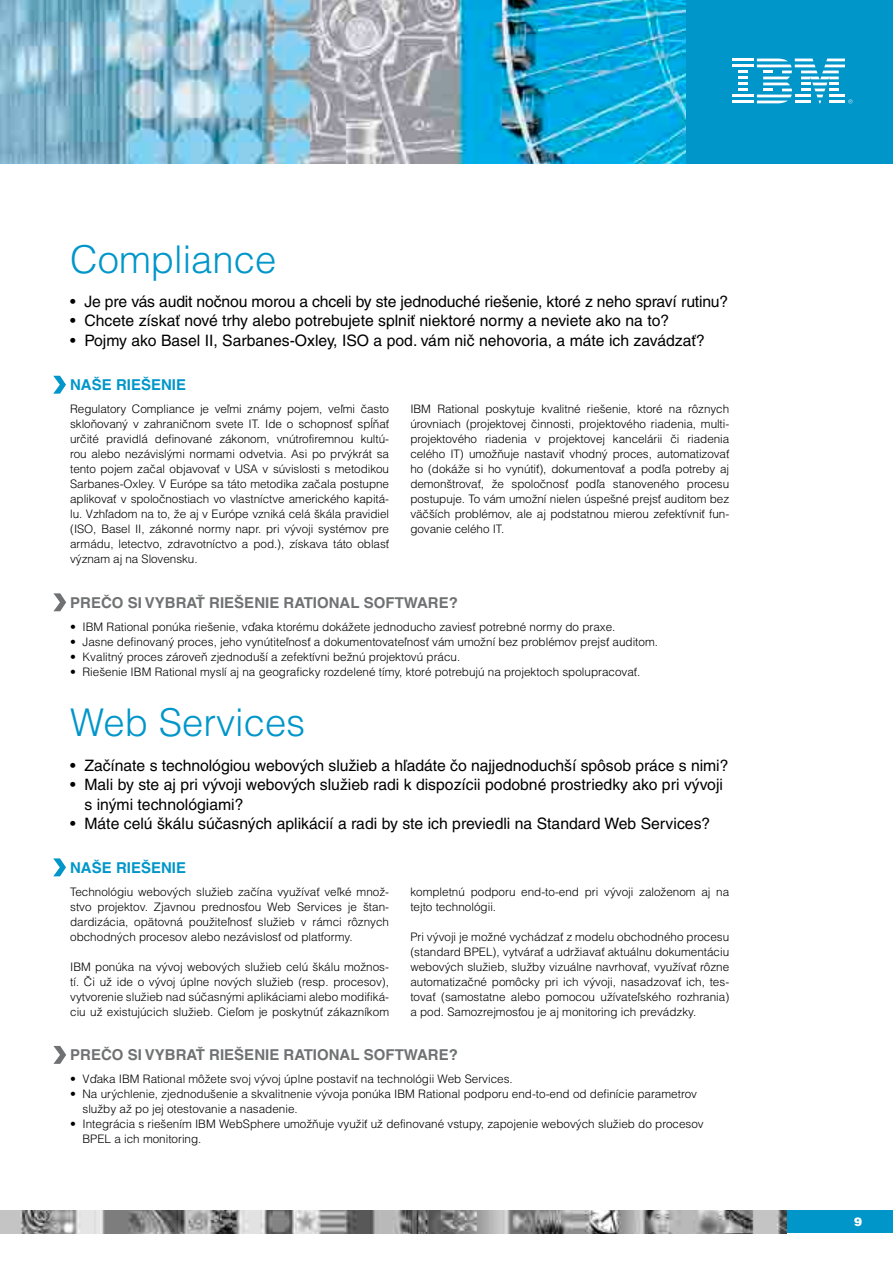
<style>
.page{position:relative;width:893px;height:1263px;background:#fff}
.page>*{position:absolute;margin:0;border:0;box-sizing:border-box;transform-origin:0 0}
.t1{font:300 38.25px "Helvetica CE";color:#0096c9}
.t2{font:15.75px/19.5px "Helvetica CE";color:#000}
.t3{font:700 15px "Helvetica CE";color:#6f7172}
.t4{font:700 15px "Helvetica CE";color:#0096c9}
.t5{font:900 12px "Helvetica CE";color:#fff}
.t6{font:300 11.7px/15px "Helvetica CE";color:#000;text-align:justify}
</style>
<div class="page">
<div style="left:759px;top:1210px;width:134px;height:23px;background:#0096c9"></div>
<img style="left:0;top:1210px;width:787px;height:23px">
<img style="left:0;top:0;width:686px;height:164px">
<div style="left:686px;top:0;width:207px;height:164px;background:#0096c9"></div>
<hr style="left:732px;top:59px;width:22px;height:2px;background:#fff">
<hr style="left:732px;top:65px;width:22px;height:2px;background:#fff">
<hr style="left:732px;top:95px;width:22px;height:2px;background:#fff">
<svg style="left:738px;top:71px;width:9px;height:20px"></svg>
<hr style="left:732px;top:101px;width:22px;height:2px;background:#fff">
<svg style="left:757px;top:59px;width:95px;height:44px"></svg>
<svg style="left:53px;top:376px;width:13px;height:18px"></svg>
<svg style="left:53px;top:593px;width:13px;height:18px"></svg>
<svg style="left:53px;top:858px;width:13px;height:18px"></svg>
<svg style="left:53px;top:1046px;width:13px;height:18px"></svg>
<h1 class="t1" style="left:70px;top:237px;width:208px">Compliance</h1>
<h2 class="t2" style="left:70px;top:291px;width:660px">• Je pre vás audit nočnou morou a chceli by ste jednoduché riešenie, ktoré z neho spraví rutinu?</h2>
<h2 class="t2" style="left:70px;top:311px;width:601px">• Chcete získať nové trhy alebo potrebujete splniť niektoré normy a neviete ako na to?</h2>
<h2 class="t2" style="left:70px;top:330px;width:636px">• Pojmy ako Basel II, Sarbanes-Oxley, ISO a pod. vám nič nehovoria, a máte ich zavádzať?</h2>
<p class="t4" style="left:70px;top:376px;width:116px">NAŠE RIEŠENIE</p>
<p class="t6" style="left:70px;top:401px;width:320px">Regulatory Compliance je veľmi známy pojem, veľmi často skloňovaný v zahraničnom svete IT. Ide o schopnosť spĺňať určité pravidlá definované zákonom, vnútrofiremnou kultú&shy;rou alebo nezávislými normami odvetvia. Asi po prvýkrát sa tento pojem začal objavovať v USA v súvislosti s metodikou Sarbanes-Oxley. V Európe sa táto metodika začala postupne aplikovať v spoločnostiach vo vlastníctve amerického kapitá&shy;lu. Vzhľadom na to, že aj v Európe vzniká celá škála pravidiel (ISO, Basel II, zákonné normy napr. pri vývoji systémov pre armádu, letectvo, zdravotníctvo a pod.), získava táto oblasť význam aj na Slovensku.</p>
<p class="t6" style="left:410px;top:401px;width:320px">IBM Rational poskytuje kvalitné riešenie, ktoré na rôznych úrovniach (projektovej činnosti, projektového riadenia, multi&shy;projektového riadenia v projektovej kancelárii či riadenia celého IT) umožňuje nastaviť vhodný proces, automatizovať ho (dokáže si ho vynútiť), dokumentovať a podľa potreby aj demonštrovať, že spoločnosť podľa stanoveného procesu postupuje. To vám umožní nielen úspešné prejsť auditom bez väčších problémov, ale aj podstatnou mierou zefektívniť fun&shy;govanie celého IT.</p>
<p class="t3" style="left:70px;top:594px;width:389px">PREČO SI VYBRAŤ RIEŠENIE RATIONAL SOFTWARE?</p>
<p class="t6" style="left:70px;top:619px;width:547px">• IBM Rational ponúka riešenie, vďaka ktorému dokážete jednoducho zaviesť potrebné normy do praxe.</p>
<p class="t6" style="left:70px;top:634px;width:589px">• Jasne definovaný proces, jeho vynútiteľnosť a dokumentovateľnosť vám umožní bez problémov prejsť auditom.</p>
<p class="t6" style="left:70px;top:649px;width:392px">• Kvalitný proces zároveň zjednoduší a zefektívni bežnú projektovú prácu.</p>
<p class="t6" style="left:70px;top:664px;width:572px">• Riešenie IBM Rational myslí aj na geograficky rozdelené tímy, ktoré potrebujú na projektoch spolupracovať.</p>
<h1 class="t1" style="left:70px;top:701px;width:237px">Web Services</h1>
<h2 class="t2" style="left:70px;top:755px;width:660px">• Začínate s technológiou webových služieb a hľadáte čo najjednoduchší spôsob práce s nimi?</h2>
<h2 class="t2" style="left:84px;top:775px;width:640px;text-indent:-14px">• Mali by ste aj pri vývoji webových služieb radi k dispozícii podobné prostriedky ako pri vývoji s inými technológiami?</h2>
<h2 class="t2" style="left:70px;top:814px;width:642px">• Máte celú škálu súčasných aplikácií a radi by ste ich previedli na Standard Web Services?</h2>
<p class="t4" style="left:70px;top:859px;width:116px">NAŠE RIEŠENIE</p>
<p class="t6" style="left:70px;top:884px;width:320px">Technológiu webových služieb začína využívať veľké množ&shy;stvo projektov. Zjavnou prednosťou Web Services je štan&shy;dardizácia, opätovná použiteľnosť služieb v rámci rôznych obchodných procesov alebo nezávislosť od platformy.</p>
<p class="t6" style="left:70px;top:959px;width:320px">IBM ponúka na vývoj webových služieb celú škálu možnos&shy;tí. Či už ide o vývoj úplne nových služieb (resp. procesov), vytvorenie služieb nad súčasnými aplikáciami alebo modifiká&shy;ciu už existujúcich služieb. Cieľom je poskytnúť zákazníkom</p>
<p class="t6" style="left:410px;top:884px;width:320px">kompletnú podporu end-to-end pri vývoji založenom aj na tejto technológii.</p>
<p class="t6" style="left:410px;top:929px;width:320px">Pri vývoji je možné vychádzať z modelu obchodného procesu (standard BPEL), vytvárať a udržiavať aktuálnu dokumentáciu webových služieb, služby vizuálne navrhovať, využívať rôzne automatizačné pomôcky pri ich vývoji, nasadzovať ich, tes&shy;tovať (samostatne alebo pomocou užívateľského rozhrania) a pod. Samozrejmosťou je aj monitoring ich prevádzky.</p>
<p class="t3" style="left:70px;top:1046px;width:389px">PREČO SI VYBRAŤ RIEŠENIE RATIONAL SOFTWARE?</p>
<p class="t6" style="left:70px;top:1072px;width:444px">• Vďaka IBM Rational môžete svoj vývoj úplne postaviť na technológii Web Services.</p>
<p class="t6" style="left:83px;top:1087px;width:616px;text-indent:-12px">• Na urýchlenie, zjednodušenie a skvalitnenie vývoja ponúka IBM Rational podporu end-to-end od definície parametrov služby až po jej otestovanie a nasadenie.</p>
<p class="t6" style="left:83px;top:1117px;width:623px;text-indent:-12px">• Integrácia s riešením IBM WebSphere umožňuje využiť už definované vstupy, zapojenie webových služieb do procesov<br>BPEL a ich monitoring.</p>
<p class="t5" style="left:854px;top:1215px;width:10px">9</p>
</div>
